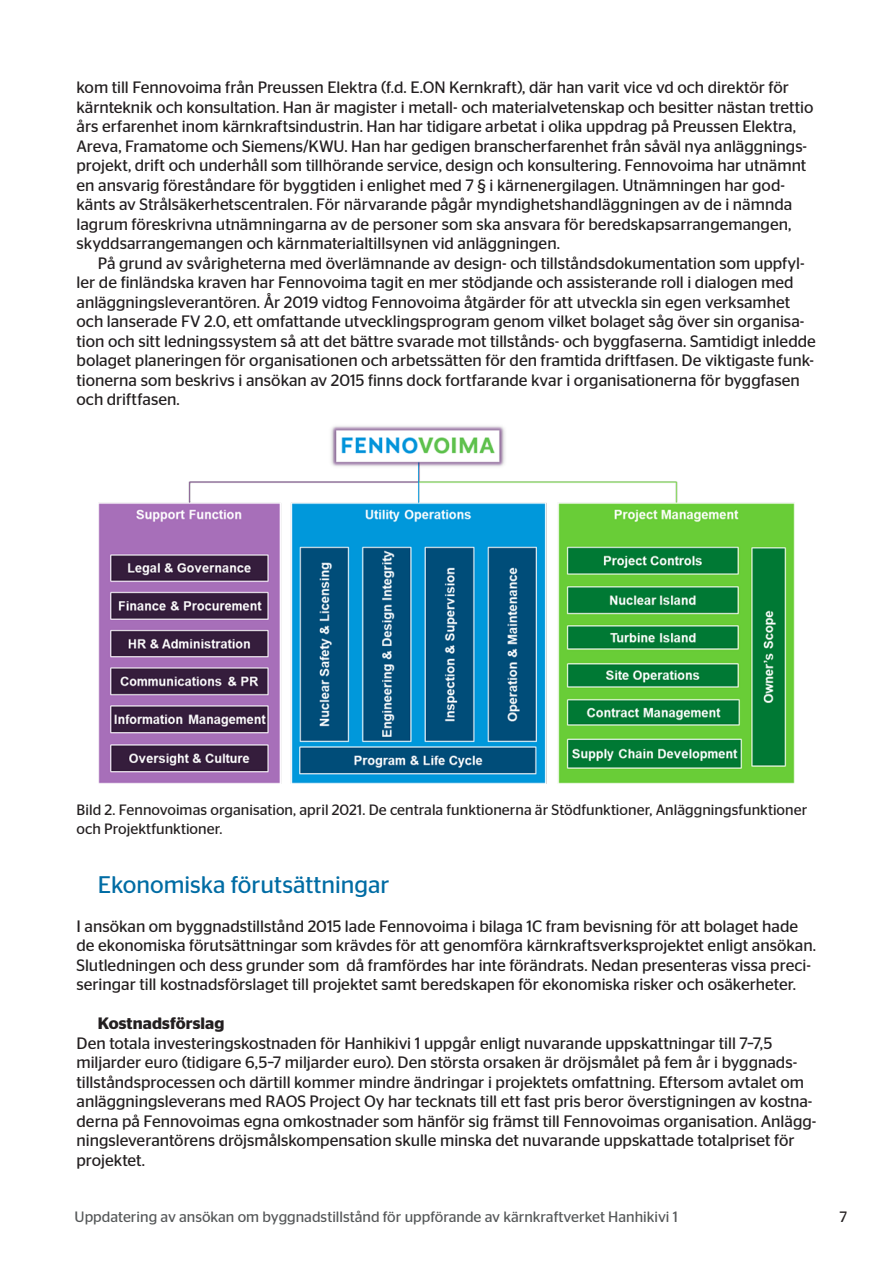
<style>
.page{position:relative;width:893px;height:1263px;background:#fff}
.page>*{position:absolute;margin:0;border:0;box-sizing:border-box;transform-origin:0 0}
.VÄLIOTSIKKO_2_LIGHT{font:24px "Stag Sans";color:#006ca4}
.Perusleipis{font:16.5px/19.5px "Stag Sans";color:#231f20}
.Ensikappale__otsikon{font:16.5px/19.5px "Stag Sans";color:#231f20}
.Perusleipis_otsikko{font:600 16.5px "Stag Sans";letter-spacing:.005em;color:#231f20}
.Kuva_taulukkoteksti{font:15px/19.5px "Stag Sans";color:#231f20}
.t1{font:15px "Stag Sans";color:#555859}
</style>
<div class="page">
<img style="left:98px;top:426px;width:697px;height:357px">
<p class="Perusleipis" style="left:77px;top:77px;width:738px">kom till Fennovoima från Preussen Elektra (f.d. E.ON Kernkraft), där han varit vice vd och direktör för kärnteknik och konsultation. Han är magister i metall- och materialvetenskap och besitter nästan trettio års erfarenhet inom kärnkraftsindustrin. Han har tidigare arbetat i olika uppdrag på Preussen Elektra, Areva, Framatome och Siemens/KWU. Han har gedigen branscherfarenhet från såväl nya anläggnings&shy;projekt, drift och underhåll som tillhörande service, design och konsultering. Fennovoima har utnämnt en ansvarig föreståndare för byggtiden i enlighet med 7 § i kärnenergilagen. Utnämningen har god&shy;känts av Strålsäkerhetscentralen. För närvarande pågår myndighetshandläggningen av de i nämnda lagrum föreskrivna utnämningarna av de personer som ska ansvara för beredskapsarrangemangen, skyddsarrangemangen och kärnmaterialtillsynen vid anläggningen.</p>
<p class="Perusleipis" style="left:77px;top:253px;width:741px;text-indent:21px">På grund av svårigheterna med överlämnande av design- och tillståndsdokumentation som uppfyl&shy;ler de finländska kraven har Fennovoima tagit en mer stödjande och assisterande roll i dialogen med anläggningsleverantören. År 2019 vidtog Fennovoima åtgärder för att utveckla sin egen verksamhet och lanserade FV 2.0, ett omfattande utvecklingsprogram genom vilket bolaget såg över sin organisa&shy;tion och sitt ledningssystem så att det bättre svarade mot tillstånds- och byggfaserna. Samtidigt inledde bolaget planeringen för organisationen och arbetssätten för den framtida driftfasen. De viktigaste funk&shy;tionerna som beskrivs i ansökan av 2015 finns dock fortfarande kvar i organisationerna för byggfasen och driftfasen.</p>
<p class="Kuva_taulukkoteksti" style="left:77px;top:799px;width:732px">Bild 2. Fennovoimas organisation, april 2021. De centrala funktionerna är Stödfunktioner, Anläggningsfunktioner och Projektfunktioner.</p>
<p class="VÄLIOTSIKKO_2_LIGHT" style="left:98px;top:871px;width:293px">Ekonomiska förutsättningar</p>
<p class="Ensikappale__otsikon" style="left:77px;top:916px;width:741px">I ansökan om byggnadstillstånd 2015 lade Fennovoima i bilaga 1C fram bevisning för att bolaget hade de ekonomiska förutsättningar som krävdes för att genomföra kärnkraftsverksprojektet enligt ansökan.<br>Slutledningen och dess grunder som då framfördes har inte förändrats. Nedan presenteras vissa preci&shy;seringar till kostnadsförslaget till projektet samt beredskapen för ekonomiska risker och osäkerheter.</p>
<p class="Perusleipis_otsikko" style="left:98px;top:1014px;width:128px">Kostnadsförslag</p>
<p class="Ensikappale__otsikon" style="left:77px;top:1033px;width:741px">Den totala investeringskostnaden för Hanhikivi 1 uppgår enligt nuvarande uppskattningar till 7–7,5 miljarder euro (tidigare 6,5–7 miljarder euro). Den största orsaken är dröjsmålet på fem år i byggnads&shy;tillståndsprocessen och därtill kommer mindre ändringar i projektets omfattning. Eftersom avtalet om anläggningsleverans med RAOS Project Oy har tecknats till ett fast pris beror överstigningen av kostna&shy;derna på Fennovoimas egna omkostnader som hänför sig främst till Fennovoimas organisation. Anlägg&shy;ningsleverantörens dröjsmålskompensation skulle minska det nuvarande uppskattade totalpriset för projektet.</p>
<p class="t1" style="left:75px;top:1208px;width:605px">Uppdatering av ansökan om byggnadstillstånd för uppförande av kärnkraftverket Hanhikivi 1</p>
<p class="Kuva_taulukkoteksti" style="left:840px;top:1207px;width:9px">7</p>
</div>
